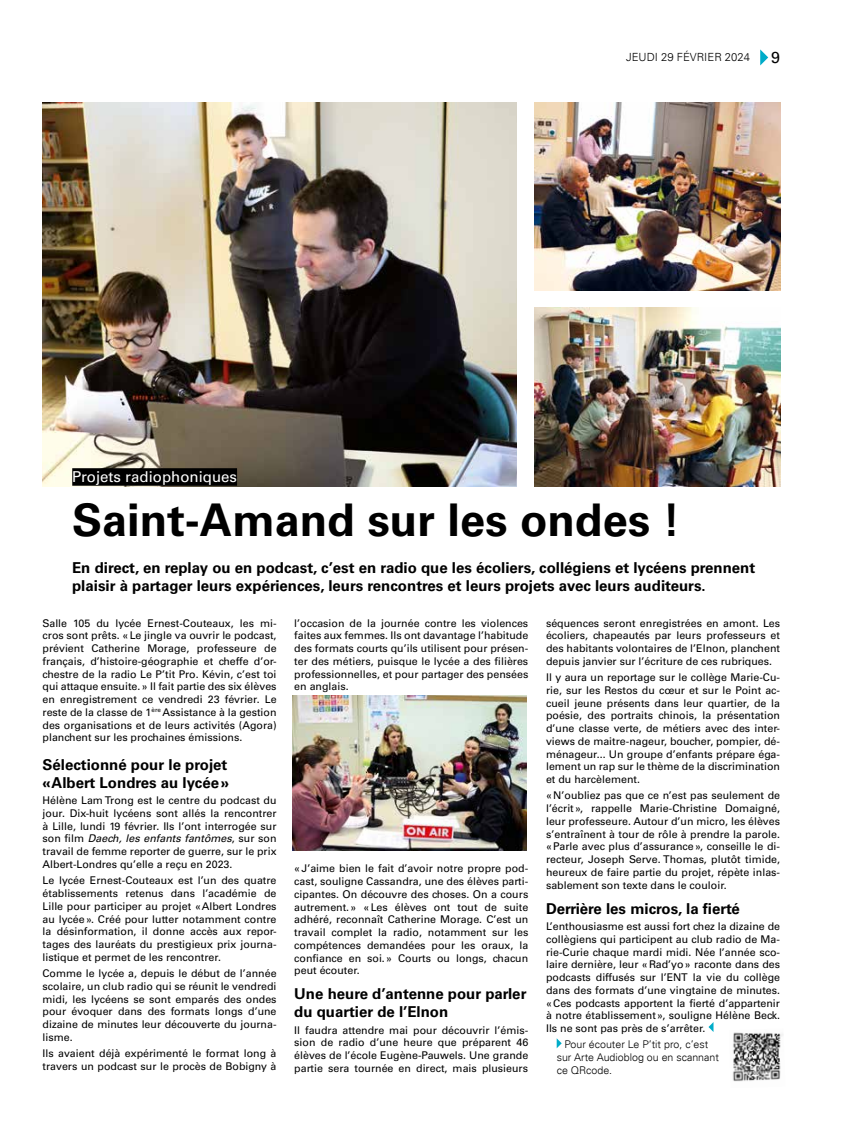
<style>
.page{position:relative;width:851px;height:1134px;background:#fff}
.page>*{position:absolute;margin:0;border:0;box-sizing:border-box;transform-origin:0 0}
.t1{font:700 45px "Univers LT Std";color:#000}
.t2{font:16px "Univers LT Std";color:#000}
.t3{font:700 15px/18px "Univers LT Std";color:#000}
.t4{font:15px "Univers LT Std";color:#fff}
.t5{font:300 11.25px "Univers LT";color:#000}
.t6{font:10.62px/12.8px "Univers LT Std";color:#000;text-align:justify}
.t7{font:300 10.62px/12.8px "Univers LT";color:#000}
.s1{font-style:italic}
</style>
<div class="page">
<svg style="left:760px;top:49px;width:8px;height:16px"></svg>
<svg style="left:708px;top:1022px;width:5px;height:10px"></svg>
<svg style="left:556px;top:1038px;width:5px;height:10px"></svg>
<img style="left:43px;top:103px;width:473px;height:383px">
<div style="left:72px;top:468px;width:165px;height:18px;background:#000"></div>
<img style="left:534px;top:103px;width:246px;height:187px">
<img style="left:534px;top:308px;width:246px;height:178px">
<img style="left:293px;top:695px;width:234px;height:155px">
<img style="left:733px;top:1032px;width:50px;height:50px">
<p class="t5" style="left:626px;top:50px;width:125px">JEUDI 29 FÉVRIER 2024</p>
<h2 class="t2" style="left:771px;top:48px;width:10px">9</h2>
<p class="t5" style="left:606px;top:50px;width:145px">JEUDI 1<sup>er</sup> SEPTEMBRE 2016</p>
<h3 class="t4" style="left:72px;top:468px;width:166px">Projets radiophoniques</h3>
<h1 class="t1" style="left:72px;top:494px;width:609px">Saint-Amand sur les ondes !</h1>
<h3 class="t3" style="left:72px;top:559px;width:684px">En direct, en replay ou en podcast, c’est en radio que les écoliers, collégiens et lycéens prennent plaisir à partager leurs expériences, leurs rencontres et leurs projets avec leurs auditeurs.</h3>
<p class="t6" style="left:43px;top:616px;width:235px">Salle 105 du lycée Ernest-Couteaux, les mi&shy;cros sont prêts. «Le jingle va ouvrir le podcast, prévient Catherine Morage, professeure de français, d’histoire-géographie et cheffe d’or&shy;chestre de la radio Le P’tit Pro. Kévin, c’est toi qui attaque ensuite.» Il fait partie des six élèves en enregistrement ce vendredi 23 février. Le reste de la classe de 1<sup>ère</sup> Assistance à la gestion des organisations et de leurs activités (Agora) planchent sur les prochaines émissions.</p>
<h3 class="t3" style="left:43px;top:756px;width:188px">Sélectionné pour le projet «Albert Londres au lycée»</h3>
<p class="t6" style="left:43px;top:794px;width:235px">Hélène Lam Trong est le centre du podcast du jour. Dix-huit lycéens sont allés la rencontrer à Lille, lundi 19 février. Ils l’ont interrogée sur son film <span class="s1">Daech, les enfants fantômes</span>, sur son travail de femme reporter de guerre, sur le prix Albert-Londres qu’elle a reçu en 2023.</p>
<p class="t6" style="left:43px;top:874px;width:235px">Le lycée Ernest-Couteaux est l’un des quatre établissements retenus dans l’académie de Lille pour participer au projet «Albert Londres au lycée». Créé pour lutter notamment contre la désinformation, il donne accès aux repor&shy;tages des lauréats du prestigieux prix journa&shy;listique et permet de les rencontrer.</p>
<p class="t6" style="left:43px;top:967px;width:235px">Comme le lycée a, depuis le début de l’année scolaire, un club radio qui se réunit le vendredi midi, les lycéens se sont emparés des ondes pour évoquer dans des formats longs d’une dizaine de minutes leur découverte du journa&shy;lisme.</p>
<p class="t6" style="left:43px;top:1047px;width:235px">Ils avaient déjà expérimenté le format long à travers un podcast sur le procès de Bobigny à</p>
<p class="t6" style="left:294px;top:616px;width:235px">l’occasion de la journée contre les violences faites aux femmes. Ils ont davantage l’habitude des formats courts qu’ils utilisent pour présen&shy;ter des métiers, puisque le lycée a des filières professionnelles, et pour partager des pensées en anglais.</p>
<p class="t6" style="left:294px;top:862px;width:235px">«J’aime bien le fait d’avoir notre propre pod&shy;cast, souligne Cassandra, une des élèves parti&shy;cipantes. On découvre des choses. On a cours autrement.» «Les élèves ont tout de suite adhéré, reconnaît Catherine Morage. C’est un travail complet la radio, notamment sur les compétences demandées pour les oraux, la confiance en soi.» Courts ou longs, chacun peut écouter.</p>
<h3 class="t3" style="left:294px;top:985px;width:234px">Une heure d’antenne pour parler du quartier de l’Elnon</h3>
<p class="t6" style="left:294px;top:1024px;width:235px">Il faudra attendre mai pour découvrir l’émis&shy;sion de radio d’une heure que préparent 46 élèves de l’école Eugène-Pauwels. Une grande partie sera tournée en direct, mais plusieurs</p>
<p class="t6" style="left:546px;top:616px;width:235px">séquences seront enregistrées en amont. Les écoliers, chapeautés par leurs professeurs et des habitants volontaires de l’Elnon, planchent depuis janvier sur l’écriture de ces rubriques.</p>
<p class="t6" style="left:546px;top:671px;width:235px">Il y aura un reportage sur le collège Marie-Cu&shy;rie, sur les Restos du cœur et sur le Point ac&shy;cueil jeune présents dans leur quartier, de la poésie, des portraits chinois, la présentation d’une classe verte, de métiers avec des inter&shy;views de maitre-nageur, boucher, pompier, dé&shy;ménageur... Un groupe d’enfants prépare éga&shy;lement un rap sur le thème de la discrimination et du harcèlement.</p>
<p class="t6" style="left:546px;top:789px;width:235px">«N’oubliez pas que ce n’est pas seulement de l’écrit», rappelle Marie-Christine Domaigné, leur professeure. Autour d’un micro, les élèves s’entraînent à tour de rôle à prendre la parole. «Parle avec plus d’assurance», conseille le di&shy;recteur, Joseph Serve. Thomas, plutôt timide, heureux de faire partie du projet, répète inlas&shy;sablement son texte dans le couloir.</p>
<h3 class="t3" style="left:546px;top:899px;width:195px">Derrière les micros, la fierté</h3>
<p class="t6" style="left:546px;top:920px;width:235px">L’enthousiasme est aussi fort chez la dizaine de collègiens qui participent au club radio de Ma&shy;rie-Curie chaque mardi midi. Née l’année sco&shy;laire dernière, leur «Rad’yo» raconte dans des podcasts diffusés sur l’ENT la vie du collège dans des formats d’une vingtaine de minutes. «Ces podcasts apportent la fierté d’appartenir à notre établissement», souligne Hélène Beck.<br>Ils ne sont pas près de s’arrêter.</p>
<p class="t7" style="left:556px;top:1038px;width:164px;text-indent:8px">Pour écouter Le P’tit pro, c’est sur Arte Audioblog ou en scannant ce QRcode.</p>
</div>
